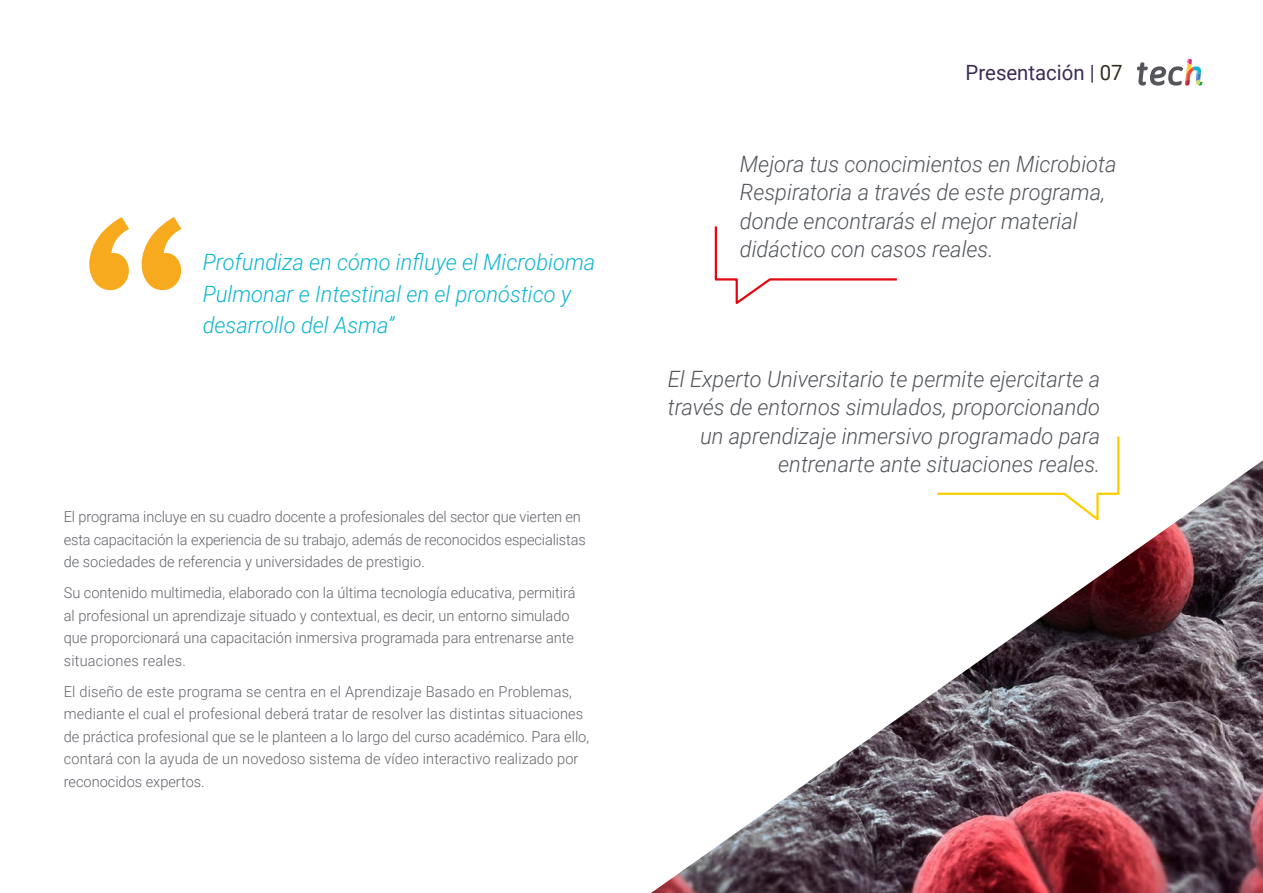
<style>
.page{position:relative;width:1263px;height:893px;background:#fff}
.page>*{position:absolute;margin:0;border:0;box-sizing:border-box;transform-origin:0 0}
.t1{font:italic 300 22.5px/28.5px "Roboto";color:#52555b;text-align:right}
.t2{font:italic 300 22.5px/31.5px "Roboto";color:#0fb6cf}
.t3{font:21px "Roboto";color:#3d2b56}
.t4{font:300 15px/22.5px "Roboto";color:#61646a}
.s1{color:#312e20}
</style>
<div class="page">
<svg style="left:89px;top:217px;width:92px;height:73px"></svg>
<svg style="left:1117px;top:436px;width:3px;height:24px"></svg>
<img style="left:651px;top:460px;width:612px;height:433px">
<svg style="left:714px;top:226px;width:183px;height:78px"></svg>
<svg style="left:1137px;top:59px;width:65px;height:27px"></svg>
<h1 class="t2" style="left:203px;top:246px;width:394px">Profundiza en cómo influye el Microbioma<br>Pulmonar e Intestinal en el pronóstico y desarrollo del Asma”</h1>
<p class="t4" style="left:64px;top:505px;width:523px">El programa incluye en su cuadro docente a profesionales del sector que vierten en esta capacitación la experiencia de su trabajo, además de reconocidos especialistas de sociedades de referencia y universidades de prestigio.</p>
<p class="t4" style="left:64px;top:581px;width:513px">Su contenido multimedia, elaborado con la última tecnología educativa, permitirá al profesional un aprendizaje situado y contextual, es decir, un entorno simulado que proporcionará una capacitación inmersiva programada para entrenarse ante situaciones reales.</p>
<p class="t4" style="left:64px;top:679px;width:527px">El diseño de este programa se centra en el Aprendizaje Basado en Problemas, mediante el cual el profesional deberá tratar de resolver las distintas situaciones de práctica profesional que se le planteen a lo largo del curso académico. Para ello, contará con la ayuda de un novedoso sistema de vídeo interactivo realizado por reconocidos expertos.</p>
<h2 class="t3" style="left:966px;top:57px;width:159px">Presentación | <span class="s1">07</span></h2>
<h1 class="t1" style="left:740px;top:149px;width:378px;text-align:left">Mejora tus conocimientos en Microbiota Respiratoria a través de este programa, donde encontrarás el mejor material didáctico con casos reales.</h1>
<h1 class="t1" style="left:668px;top:364px;width:434px">El Experto Universitario te permite ejercitarte a través de entornos simulados, proporcionando un aprendizaje inmersivo programado para entrenarte ante situaciones reales.</h1>
</div>
